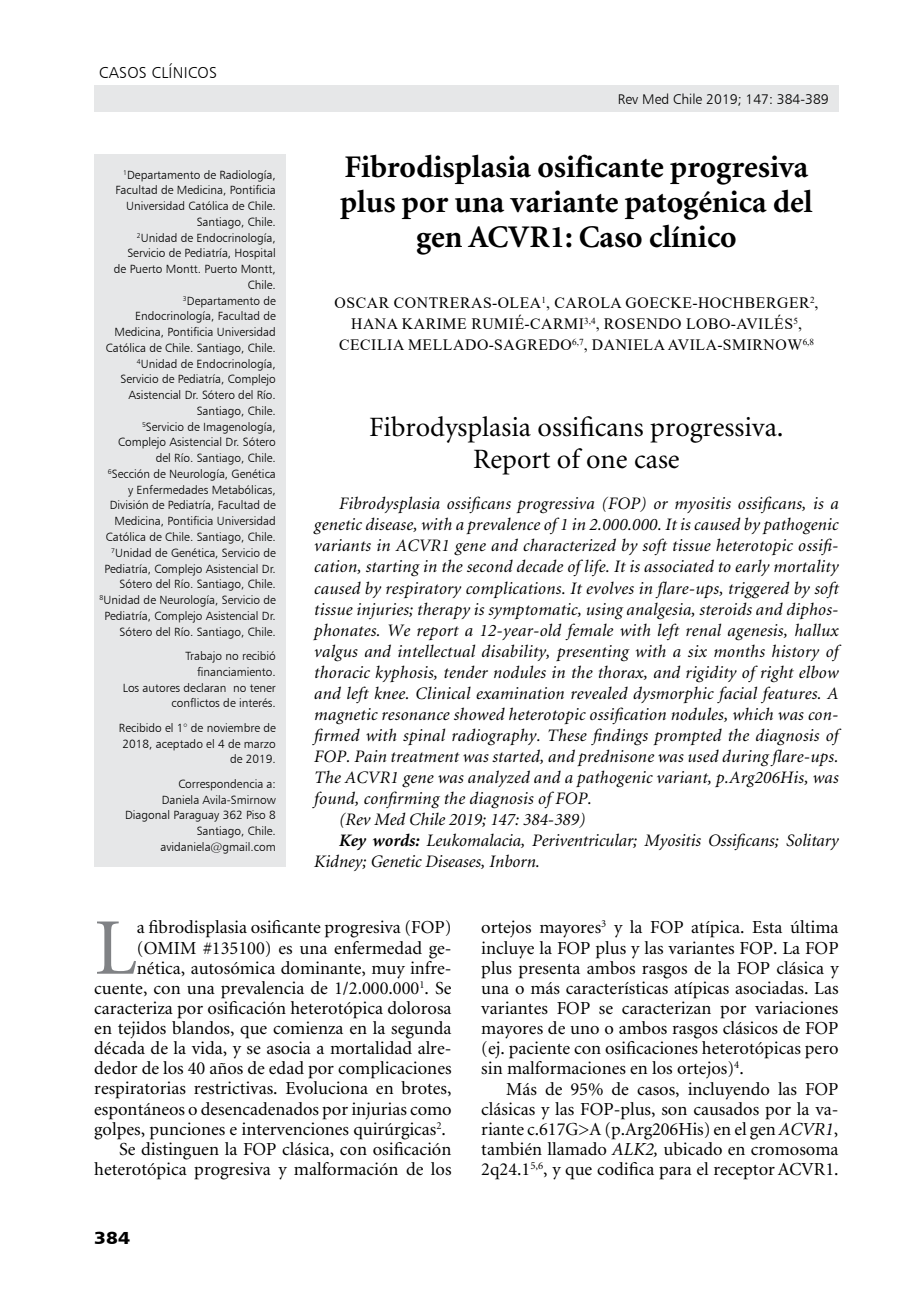
<style>
.page{position:relative;width:918px;height:1315px;background:#fff}
.page>*{position:absolute;margin:0;border:0;box-sizing:border-box;transform-origin:0 0}
.t1{font:80.33px "Minion";color:#808285}
.t2{font:700 31.5px/35px "Minion";color:#000;text-align:center}
.t3{font:28px/31.5px "Minion";color:#000;text-align:center}
.t4{font:18.38px/20.1px "Minion";color:#000;text-align:justify}
.t5{font:italic 17.5px "Minion";letter-spacing:.015em;color:#000}
.t6{font:17.5px "Humanist 777 BT Black B";color:#000;scale:1.1 1}
.t7{font:15.75px "Times New Roman";letter-spacing:.035em;color:#000}
.t8{font:15.75px "Humanist 777 BT Light B";letter-spacing:.03em;color:#000}
.t9{font:14px "Humanist 777 BT Light B";color:#000}
.t10{font:11.9px/15.8px "Humanist 777 BT Light B";color:#000;text-align:right}
.t11{font:9.1px "Times New Roman";color:#000}
.s1{font-size:15.75px}
.s2{font-weight:700}
.s3{font-style:italic}
</style>
<div class="page">
<div style="left:94px;top:85px;width:744px;height:26px;background:#e6e7e8"></div>
<div style="left:94px;top:154px;width:192px;height:712px;background:#e6e7e8"></div>
<p class="t8" style="left:99px;top:63px;width:19px">Casos</p>
<p class="t8" style="left:152px;top:63px;width:31px">Clínicos</p>
<p class="t10" style="left:100px;top:166px;width:178px"><sup>1</sup>Departamento de Radiología,<br>Facultad de Medicina, Pontificia<br>Universidad Católica de Chile.<br>Santiago, Chile.<br><sup>2</sup>Unidad de Endocrinología,<br>Servicio de Pediatría, Hospital<br>de Puerto Montt. Puerto Montt,<br>Chile.<br><sup>3</sup>Departamento de<br>Endocrinología, Facultad de<br>Medicina, Pontificia Universidad<br>Católica de Chile. Santiago, Chile.<br><sup>4</sup>Unidad de Endocrinología,<br>Servicio de Pediatría, Complejo<br>Asistencial Dr. Sótero del Río.<br>Santiago, Chile.<br><sup>5</sup>Servicio de Imagenología,<br>Complejo Asistencial Dr. Sótero<br>del Río. Santiago, Chile.<br><sup>6</sup>Sección de Neurología, Genética<br>y Enfermedades Metabólicas,<br>División de Pediatría, Facultad de<br>Medicina, Pontificia Universidad<br>Católica de Chile. Santiago, Chile.<br><sup>7</sup>Unidad de Genética, Servicio de<br>Pediatría, Complejo Asistencial Dr.<br>Sótero del Río. Santiago, Chile.<br><sup>8</sup>Unidad de Neurología, Servicio de<br>Pediatría, Complejo Asistencial Dr.<br>Sótero del Río. Santiago, Chile.</p>
<p class="t10" style="left:123px;top:648px;width:155px">Trabajo no recibió financiamiento.<br>Los autores declaran no tener conflictos de interés.</p>
<p class="t10" style="left:119px;top:719px;width:158px">Recibido el 1° de noviembre de<br>2018, aceptado el 4 de marzo de 2019.</p>
<p class="t10" style="left:125px;top:775px;width:152px">Correspondencia a:<br>Daniela Avila-Smirnow<br>Diagonal Paraguay 362 Piso 8<br>Santiago, Chile. avidaniela@gmail.com</p>
<p class="t9" style="left:618px;top:90px;width:212px">Rev Med Chile 2019; 147: 384-389</p>
<h2 class="t2" style="left:340px;top:151px;width:474px">Fibrodisplasia osificante progresiva plus por una variante patogénica del gen ACVR1: Caso clínico</h2>
<p class="t7" style="left:334px;top:292px;width:34px">OSCAR</p>
<p class="t7" style="left:394px;top:292px;width:57px">CONTRERA</p>
<p class="t7" style="left:483px;top:292px;width:38px">S-OLEA</p>
<p class="t7" style="left:541px;top:292px;width:37px"><sup>1</sup>, CAROLA</p>
<p class="t7" style="left:625px;top:292px;width:12px">GOECKE</p>
<p class="t7" style="left:692px;top:292px;width:30px">-HOCH</p>
<p class="t7" style="left:745px;top:292px;width:75px">BERGER<sup>2</sup>,</p>
<p class="t7" style="left:351px;top:313px;width:25px">HANA</p>
<p class="t7" style="left:402px;top:313px;width:247px">KARIME RUMIÉ-CARMI<sup>3,4</sup>, RO SENDO</p>
<p class="t7" style="left:686px;top:313px;width:117px">LOBO-AVILÉS<sup>5</sup>,</p>
<p class="t7" style="left:339px;top:334px;width:82px">CECILIA MELLADO</p>
<p class="t7" style="left:489px;top:334px;width:51px">-SAGREDO</p>
<p class="t7" style="left:572px;top:334px;width:73px"><sup>6,7</sup>, DANIELA</p>
<p class="t7" style="left:668px;top:334px;width:97px">AVILA-SMIRNO</p>
<p class="t11" style="left:787px;top:335px;width:28px"><span class="s1">W</span>6,8</p>
<h3 class="t3" style="left:369px;top:413px;width:416px">Fibrodysplasia ossificans progressiva.<br>Report of one case</h3>
<p class="t5" style="left:339px;top:495px;width:501px">Fibrodysplasia ossificans progressiva (FOP) or myositis ossificans, is a</p>
<p class="t5" style="left:314px;top:516px;width:526px">genetic disease, with a prevalence of 1 in 2.000.000. It is caused by pathogenic</p>
<p class="t5" style="left:314px;top:537px;width:526px">variants in ACVR1 gene and characterized by soft tissue heterotopic ossifi-</p>
<p class="t5" style="left:314px;top:558px;width:526px">cation, starting in the second decade of life. It is associated to early mortality</p>
<p class="t5" style="left:314px;top:579px;width:526px">caused by respiratory complications. It evolves in flare-ups, triggered by soft</p>
<p class="t5" style="left:314px;top:600px;width:526px">tissue injuries; therapy is symptomatic, using analgesia, steroids and diphos-</p>
<p class="t5" style="left:314px;top:621px;width:526px">phonates. We report a 12-year-old female with left renal agenesis, hallux</p>
<p class="t5" style="left:314px;top:642px;width:526px">valgus and intellectual disability, presenting with a six months history of</p>
<p class="t5" style="left:314px;top:663px;width:526px">thoracic kyphosis, tender nodules in the thorax, and rigidity of right elbow</p>
<p class="t5" style="left:314px;top:684px;width:526px">and left knee. Clinical examination revealed dysmorphic facial features. A</p>
<p class="t5" style="left:314px;top:705px;width:526px">magnetic resonance showed heterotopic ossification nodules, which was con-</p>
<p class="t5" style="left:314px;top:726px;width:526px">firmed with spinal radiography. These findings prompted the diagnosis of</p>
<p class="t5" style="left:314px;top:747px;width:526px">FOP. Pain treatment was started, and prednisone was used during flare-ups.</p>
<p class="t5" style="left:314px;top:768px;width:526px">The ACVR1 gene was analyzed and a pathogenic variant, p.Arg206His, was</p>
<p class="t5" style="left:314px;top:789px;width:279px">found, confirming the diagnosis of FOP.</p>
<p class="t5" style="left:339px;top:810px;width:248px">(Rev Med Chile 2019; 147: 384-389)</p>
<p class="t5" style="left:339px;top:831px;width:501px"><span class="s2">Key words:</span> Leukomalacia, Periventricular; Myositis Ossificans; Solitary</p>
<p class="t5" style="left:314px;top:852px;width:227px">Kidney; Genetic Diseases, Inborn.</p>
<h1 class="t1" style="left:94px;top:908px;width:44px">L</h1>
<p class="t4" style="left:137px;top:918px;width:316px">a fibrodisplasia osificante progresiva (FOP)</p>
<p class="t4" style="left:137px;top:938px;width:316px">(OMIM #135100) es una enfermedad ge-</p>
<p class="t4" style="left:137px;top:958px;width:316px">nética, autosómica dominante, muy infre-</p>
<p class="t4" style="left:94px;top:978px;width:359px">cuente, con una prevalencia de 1/2.000.000<sup>1</sup>. Se</p>
<p class="t4" style="left:94px;top:998px;width:359px">caracteriza por osificación heterotópica dolorosa</p>
<p class="t4" style="left:94px;top:1019px;width:359px">en tejidos blandos, que comienza en la segunda</p>
<p class="t4" style="left:94px;top:1039px;width:359px">década de la vida, y se asocia a mortalidad alre-</p>
<p class="t4" style="left:94px;top:1059px;width:359px">dedor de los 40 años de edad por complicaciones</p>
<p class="t4" style="left:94px;top:1079px;width:359px">respiratorias restrictivas. Evoluciona en brotes,</p>
<p class="t4" style="left:94px;top:1099px;width:359px">espontáneos o desencadenados por injurias como</p>
<p class="t4" style="left:94px;top:1119px;width:353px">golpes, punciones e intervenciones quirúrgicas<sup>2</sup>.</p>
<p class="t4" style="left:119px;top:1139px;width:334px">Se distinguen la FOP clásica, con osificación</p>
<p class="t4" style="left:94px;top:1159px;width:359px">heterotópica progresiva y malformación de los</p>
<p class="t6" style="left:94px;top:1226px;width:34px">384</p>
<p class="t4" style="left:481px;top:918px;width:359px">ortejos mayores<sup>3</sup> y la FOP atípica. Esta última incluye la FOP plus y las variantes FOP. La FOP plus presenta ambos rasgos de la FOP clásica y una o más características atípicas asociadas. Las variantes FOP se caracterizan por variaciones mayores de uno o ambos rasgos clásicos de FOP (ej. paciente con osificaciones heterotópicas pero sin malformaciones en los ortejos)<sup>4</sup>.</p>
<p class="t4" style="left:481px;top:1079px;width:359px;text-indent:25px">Más de 95% de casos, incluyendo las FOP clásicas y las FOP-plus, son causados por la va&shy;riante c.617G&gt;A (p.Arg206His) en el gen <span class="s3">ACVR1</span>, también llamado <span class="s3">ALK2,</span> ubicado en cromosoma 2q24.1<sup>5,6</sup>, y que codifica para el receptorACVR1.</p>
</div>
